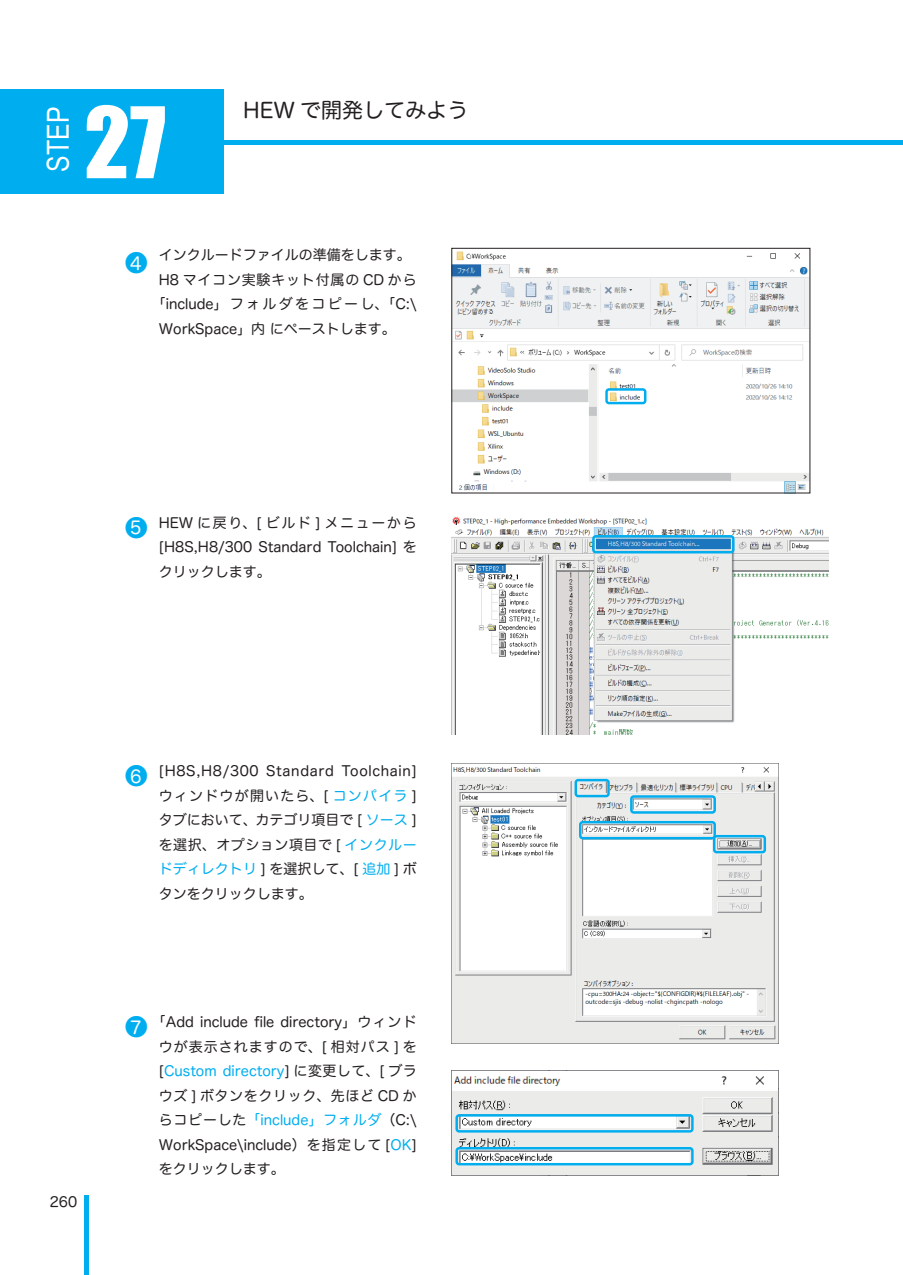
<style>
.page{position:relative;width:903px;height:1275px;background:#fff}
.page>*{position:absolute;margin:0;border:0;box-sizing:border-box;transform-origin:0 0}
.t1{font:91px "Impact";color:#fff}
.t2{font:30.28px "Arial Narrow";color:#fff}
.t3{font:24.5px "Hira Maru Pro W4";color:#00aeef}
.t4{font:21px "Hira Maru Pro W4";color:#231f20}
.t5{font:14px/24.5px "Hira Maru Pro W4";color:#231f20;text-align:justify}
.t6{font:14px "Hira Maru Pro W4";letter-spacing:.165em;color:#231f20}
.t7{font:14px "Hira Maru Pro W4";letter-spacing:.055em;color:#231f20}
.s1{font-size:17.5px;color:#fff}
.s2{color:#00aeef}
</style>
<div class="page">
<div style="left:0;top:140px;width:902px;height:5px;background:#00aeef"></div>
<div style="left:0;top:89px;width:223px;height:104px;background:#00aeef"></div>
<img style="left:452px;top:516px;width:376px;height:218px">
<img style="left:452px;top:764px;width:327px;height:280px">
<img style="left:453px;top:251px;width:355px;height:240px">
<div style="left:451px;top:248px;width:359px;height:245px;border:1px solid #231f20"></div>
<img style="left:452px;top:1071px;width:327px;height:105px">
<div style="left:605px;top:388px;width:41px;height:16px;border:2px solid #00aeef;border-radius:2px"></div>
<div style="left:592px;top:535px;width:142px;height:18px;border:2px solid #00aeef;border-radius:2px"></div>
<div style="left:574px;top:779px;width:36px;height:18px;border:2px solid #00aeef;border-radius:2px"></div>
<div style="left:630px;top:795px;width:86px;height:19px;border:2px solid #00aeef;border-radius:2px"></div>
<div style="left:579px;top:821px;width:137px;height:18px;border:2px solid #00aeef;border-radius:2px"></div>
<div style="left:713px;top:835px;width:53px;height:18px;border:2px solid #00aeef;border-radius:2px"></div>
<div style="left:455px;top:1114px;width:238px;height:18px;border:2px solid #00aeef;border-radius:2px"></div>
<div style="left:455px;top:1147px;width:238px;height:18px;border:2px solid #00aeef;border-radius:2px"></div>
<div style="left:84px;top:1195px;width:5px;height:80px;background:#00aeef"></div>
<h2 class="t2" style="left:36px;top:172px;width:66px;rotate:-90deg">STEP</h2>
<h1 class="t1" style="left:84px;top:72px;width:83px">27</h1>
<h3 class="t4" style="left:243px;top:92px;width:227px">HEW で開発してみよう</h3>
<h3 class="t3" style="left:124px;top:242px;width:26px">●<span class="s1">4</span></h3>
<p class="t5" style="left:159px;top:242px;width:254px">インクルードファイルの準備をします。</p>
<p class="t7" style="left:159px;top:267px;width:259px">H8 マイコン実験キット付属の CD から</p>
<p class="t6" style="left:152px;top:292px;width:266px">「include」フォルダをコピーし、「C:\</p>
<p class="t5" style="left:159px;top:315px;width:239px">WorkSpace」内 にペーストします。</p>
<h3 class="t3" style="left:124px;top:506px;width:26px">●<span class="s1">5</span></h3>
<p class="t5" style="left:159px;top:509px;width:259px">HEW に戻り、[ ビルド ] メニューから[H8S,H8/300 Standard Toolchain] をクリックします。</p>
<p class="t5" style="left:50px;top:1189px;width:29px">260</p>
<h3 class="t3" style="left:124px;top:755px;width:26px">●<span class="s1">6</span></h3>
<p class="t5" style="left:159px;top:758px;width:260px">[H8S,H8/300 Standard Toolchain]ウィンドウが開いたら、[ <span class="s2">コンパイラ</span> ]タブにおいて、カテゴリ項目で [ <span class="s2">ソース</span> ]を選択、オプション項目で [ <span class="s2">インクルードディレクトリ</span> ] を選択して、[ <span class="s2">追加</span> ] ボタンをクリックします。</p>
<h3 class="t3" style="left:124px;top:1006px;width:26px">●<span class="s1">7</span></h3>
<p class="t5" style="left:159px;top:1009px;width:260px;text-indent:-7px">「Add include file directory」ウィンドウが表示されますので、[ 相対パス ] を[<span class="s2">Custom directory</span>] に変更して、[ ブラウズ ] ボタンをクリック、先ほど CD からコピーした<span class="s2">「include」フォルダ</span>（C:\ WorkSpace\include）を指定して [<span class="s2">OK</span>]をクリックします。</p>
</div>
